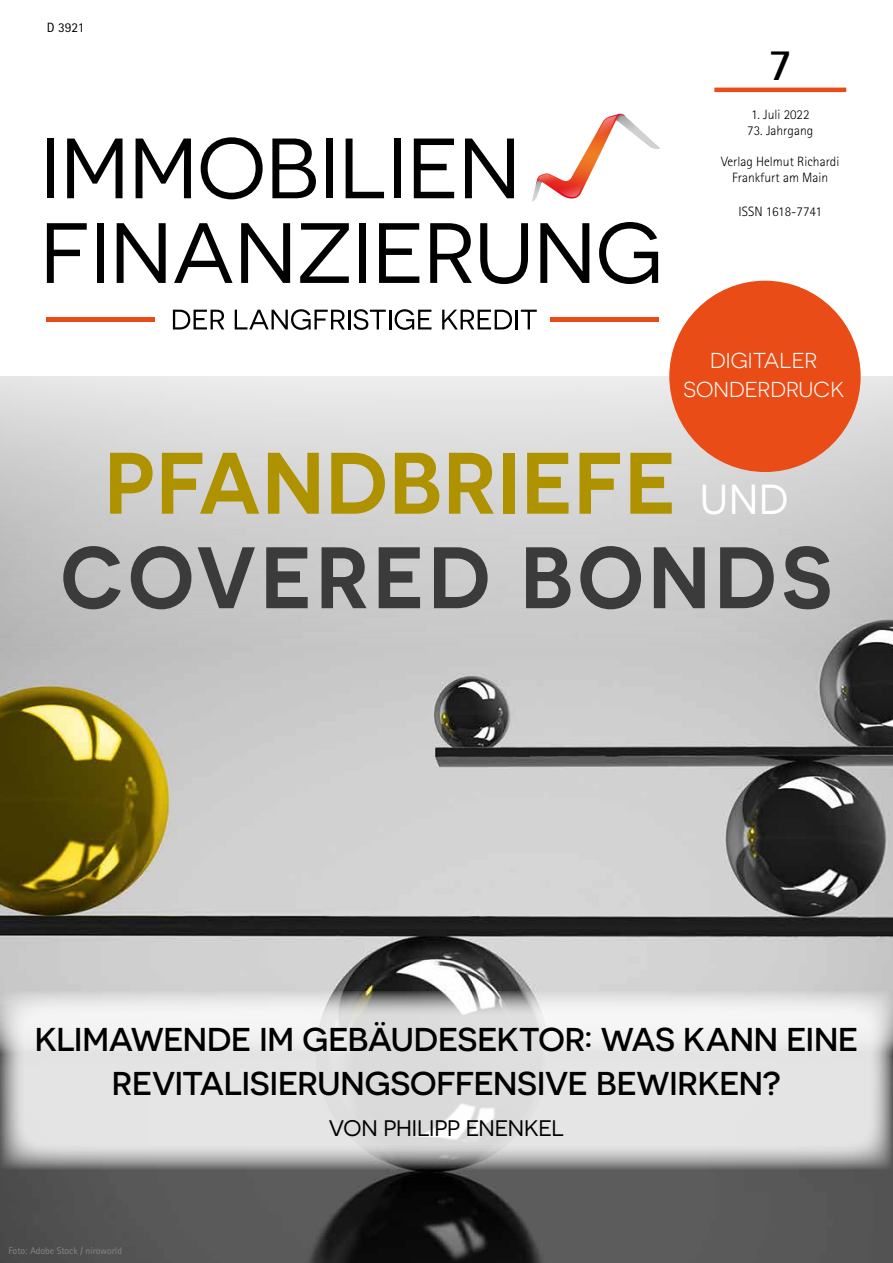
<style>
.page{position:relative;width:893px;height:1263px;background:#fff}
.page>*{position:absolute;margin:0;border:0;box-sizing:border-box;transform-origin:0 0}
.t1{font:600 87px/94.5px "Novecentosanswide";letter-spacing:.03em;color:#3b3b3b;text-align:center;scale:.95 1}
.t2{font:700 45px "Rotis Sans Serif";color:#000}
.t3{font:500 33px/43.5px "Novecentosanswide";letter-spacing:-.01em;color:#000;text-align:center}
.t4{font:22.5px "Novecentosanswide";letter-spacing:-.015em;color:#000}
.t5{font:21.6px/28.3px "Novecentosanswide";color:#fff;text-align:center}
.t6{font:300 13.5px/16.2px "Rotis Sans Serif";color:#000;text-align:center}
.t7{font:13.5px "Rotis Sans Serif";color:#000}
.t8{font:9.75px "Rotis Sans Serif";color:#868786}
.s1{color:#af9200}
.s2{font-weight:400;font-size:42px;color:#fff}
</style>
<div class="page">
<svg style="left:47px;top:223px;width:40px;height:60px"></svg>
<div style="left:97px;top:223px;width:7px;height:60px;background:#000"></div>
<svg style="left:117px;top:223px;width:49px;height:60px"></svg>
<svg style="left:174px;top:223px;width:59px;height:60px"></svg>
<svg style="left:241px;top:223px;width:49px;height:60px"></svg>
<svg style="left:300px;top:223px;width:49px;height:60px"></svg>
<div style="left:359px;top:223px;width:7px;height:60px;background:#000"></div>
<svg style="left:379px;top:223px;width:40px;height:60px"></svg>
<svg style="left:430px;top:223px;width:42px;height:60px"></svg>
<svg style="left:480px;top:223px;width:48px;height:61px"></svg>
<svg style="left:540px;top:223px;width:49px;height:60px"></svg>
<svg style="left:599px;top:222px;width:59px;height:62px"></svg>
<svg style="left:173px;top:310px;width:51px;height:19px"></svg>
<svg style="left:235px;top:309px;width:196px;height:21px"></svg>
<svg style="left:442px;top:310px;width:70px;height:19px"></svg>
<hr style="left:515px;top:310px;width:3px;height:19px;background:#000">
<svg style="left:521px;top:310px;width:16px;height:19px"></svg>
<hr style="left:47px;top:317px;width:108px;height:4px;background:#e94c16">
<hr style="left:551px;top:317px;width:108px;height:4px;background:#e94c16">
<div style="left:47px;top:139px;width:7px;height:59px;background:#000"></div>
<svg style="left:67px;top:139px;width:56px;height:59px"></svg>
<svg style="left:136px;top:139px;width:55px;height:59px"></svg>
<svg style="left:201px;top:137px;width:62px;height:62px"></svg>
<svg style="left:272px;top:139px;width:44px;height:59px"></svg>
<div style="left:326px;top:139px;width:6px;height:59px;background:#000"></div>
<svg style="left:346px;top:139px;width:38px;height:59px"></svg>
<div style="left:394px;top:139px;width:7px;height:59px;background:#000"></div>
<svg style="left:414px;top:139px;width:40px;height:59px"></svg>
<svg style="left:465px;top:139px;width:49px;height:59px"></svg>
<svg style="left:532px;top:113px;width:128px;height:89px"></svg>
<hr style="left:714px;top:88px;width:132px;height:4px;background:#e94c16">
<img style="left:0;top:376px;width:893px;height:887px">
<svg style="left:0;top:991px;width:893px;height:178px;fill:#e4e4e4"></svg>
<div style="left:669px;top:281px;width:192px;height:191px;background:#e94c16;border-radius:50%"></div>
<p class="t7" style="left:47px;top:19px;width:39px">D 3921</p>
<h2 class="t2" style="left:768px;top:37px;width:26px">7</h2>
<p class="t6" style="left:751px;top:106px;width:60px">1. Juli 2022</p>
<p class="t6" style="left:747px;top:122px;width:67px">73. Jahrgang</p>
<p class="t6" style="left:721px;top:153px;width:120px">Verlag Helmut Richardi<br>Frankfurt am Main</p>
<p class="t6" style="left:739px;top:203px;width:85px">ISSN 1618-7741</p>
<p class="t5" style="left:684px;top:346px;width:162px">DIGITALER<br>SONDERDRUCK</p>
<h1 class="t1" style="left:61px;top:434px;width:813px"><span class="s1">PFANDBRIEFE</span> <span class="s2">UND<br></span>COVERED BONDS</h1>
<p class="t3" style="left:35px;top:1017px;width:825px">KLIMAWENDE IM GEBÄUDESEKTOR: WAS KANN EINE<br>REVITALISIERUNGSOFFENSIVE BEWIRKEN?</p>
<p class="t4" style="left:329px;top:1115px;width:237px">VON PHILIPP ENENKEL</p>
<p class="t8" style="left:9px;top:1245px;width:115px">Foto: Adobe Stock / niroworld</p>
</div>
